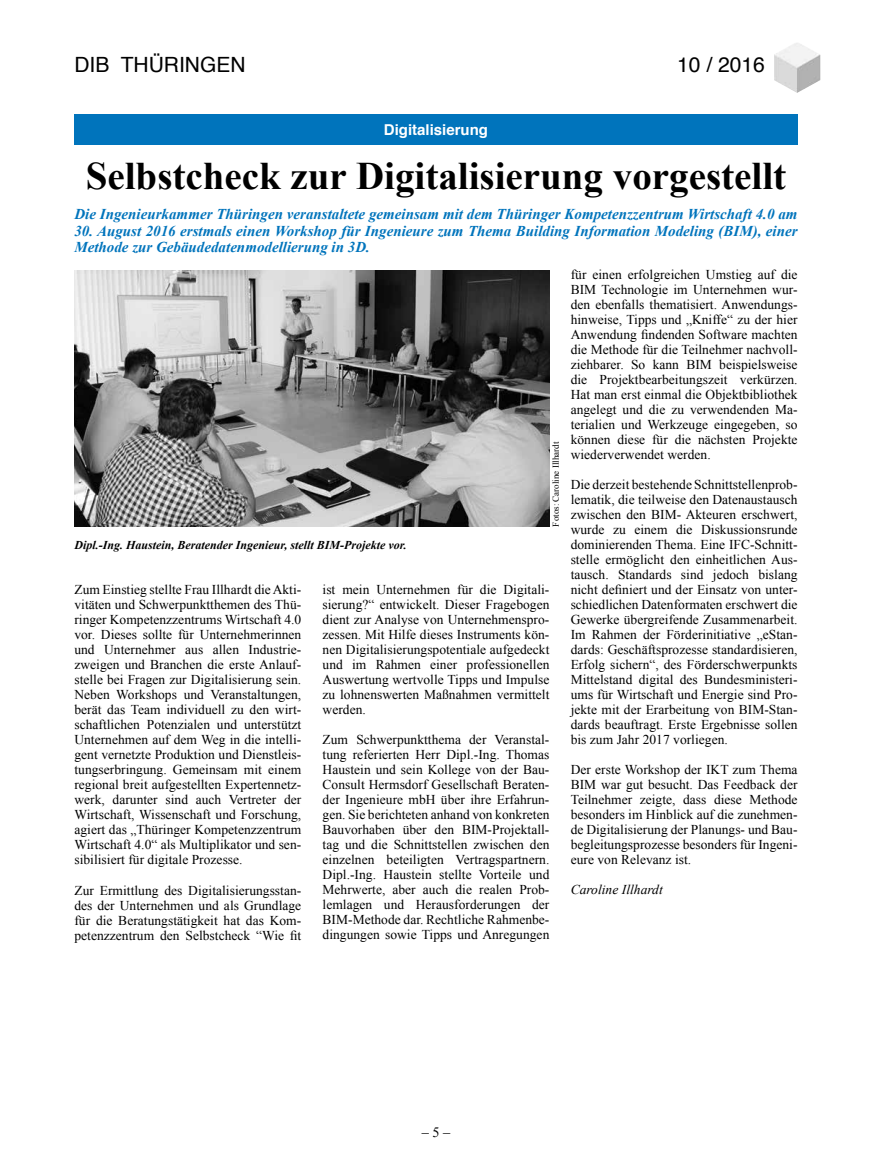
<style>
.page{position:relative;width:872px;height:1170px;background:#fff}
.page>*{position:absolute;margin:0;border:0;box-sizing:border-box;transform-origin:0 0}
.t1{font:700 39px "Times New Roman";color:#000}
.t2{font:21px "Helvetica";color:#000}
.t3{font:italic 700 15px/16.5px "Times New Roman";color:#0074bc}
.t4{font:700 15px "Helvetica";color:#fff}
.t5{font:14.25px "Times New Roman";color:#000}
.t6{font:13.5px/15px "Times New Roman";color:#000;text-align:justify}
.t7{font:italic 13.5px "Times New Roman";color:#000}
.t8{font:italic 700 12px "Times New Roman";color:#000}
.t9{font:9px "Times New Roman";color:#000}
</style>
<div class="page">
<img style="left:774px;top:43px;width:46px;height:50px">
<div style="left:74px;top:114px;width:723px;height:30px;background:#0074bc"></div>
<img style="left:74px;top:270px;width:475px;height:256px">
<h2 class="t2" style="left:74px;top:49px;width:173px">DIB THÜRINGEN</h2>
<h2 class="t2" style="left:677px;top:49px;width:89px">10 / 2016</h2>
<p class="t4" style="left:384px;top:117px;width:106px">Digitalisierung</p>
<h1 class="t1" style="left:86px;top:149px;width:702px">Selbstcheck zur Digitalisierung vorgestellt</h1>
<p class="t3" style="left:74px;top:205px;width:724px">Die Ingenieurkammer Thüringen veranstaltete gemeinsam mit dem Thüringer Kompetenzzentrum Wirtschaft 4.0 am</p>
<p class="t3" style="left:74px;top:222px;width:724px">30. August 2016 erstmals einen Workshop für Ingenieure zum Thema Building Information Modeling (BIM), einer<br>Methode zur Gebäudedatenmodellierung in 3D.</p>
<p class="t8" style="left:74px;top:537px;width:334px">Dipl.-Ing. Haustein, Beratender Ingenieur, stellt BIM-Projekte vor.</p>
<p class="t9" style="left:550px;top:526px;width:86px;rotate:-90deg">Fotos: Caroline Illhardt</p>
<p class="t6" style="left:74px;top:582px;width:228px">Zum Einstieg stellte Frau Illhardt die Akti&shy;vitäten und Schwerpunktthemen des Thü&shy;ringer Kompetenzzentrums Wirtschaft 4.0 vor. Dieses sollte für Unternehmerinnen und Unternehmer aus allen Industrie&shy;zweigen und Branchen die erste Anlauf&shy;stelle bei Fragen zur Digitalisierung sein.<br>Neben Workshops und Veranstaltungen, berät das Team individuell zu den wirt&shy;schaftlichen Potenzialen und unterstützt Unternehmen auf dem Weg in die intelli&shy;gent vernetzte Produktion und Dienstleis&shy;tungserbringung. Gemeinsam mit einem regional breit aufgestellten Expertennetz&shy;werk, darunter sind auch Vertreter der Wirtschaft, Wissenschaft und Forschung, agiert das „Thüringer Kompetenzzentrum Wirtschaft 4.0“ als Multiplikator und sen&shy;sibilisiert für digitale Prozesse.</p>
<p class="t6" style="left:74px;top:882px;width:228px">Zur Ermittlung des Digitalisierungsstan&shy;des der Unternehmen und als Grundlage für die Beratungstätigkeit hat das Kom&shy;petenzzentrum den Selbstcheck “Wie fit</p>
<p class="t6" style="left:322px;top:582px;width:228px">ist mein Unternehmen für die Digitali&shy;sierung?“ entwickelt. Dieser Fragebogen dient zur Analyse von Unternehmenspro&shy;zessen. Mit Hilfe dieses Instruments kön&shy;nen Digitalisierungspotentiale aufgedeckt und im Rahmen einer professionellen Auswertung wertvolle Tipps und Impulse zu lohnenswerten Maßnahmen vermittelt werden.</p>
<p class="t6" style="left:322px;top:732px;width:228px">Zum Schwerpunktthema der Veranstal&shy;tung referierten Herr Dipl.-Ing. Thomas Haustein und sein Kollege von der Bau-Consult Hermsdorf Gesellschaft Beraten&shy;der Ingenieure mbH über ihre Erfahrun&shy;gen. Sie berichteten anhand von konkreten Bauvorhaben über den BIM-Projektall&shy;tag und die Schnittstellen zwischen den einzelnen beteiligten Vertragspartnern.<br>Dipl.-Ing. Haustein stellte Vorteile und Mehrwerte, aber auch die realen Prob&shy;lemlagen und Herausforderungen der BIM-Methode dar. Rechtliche Rahmenbe&shy;dingungen sowie Tipps und Anregungen</p>
<p class="t6" style="left:570px;top:267px;width:228px">für einen erfolgreichen Umstieg auf die BIM Technologie im Unternehmen wur&shy;den ebenfalls thematisiert. Anwendungs&shy;hinweise, Tipps und „Kniffe“ zu der hier Anwendung findenden Software machten die Methode für die Teilnehmer nachvoll&shy;ziehbarer. So kann BIM beispielsweise die Projektbearbeitungszeit verkürzen.<br>Hat man erst einmal die Objektbibliothek angelegt und die zu verwendenden Ma&shy;terialien und Werkzeuge eingegeben, so können diese für die nächsten Projekte wiederverwendet werden.</p>
<p class="t6" style="left:570px;top:477px;width:228px">Die derzeit bestehende Schnittstellenprob&shy;lematik, die teilweise den Datenaustausch zwischen den BIM- Akteuren erschwert, wurde zu einem die Diskussionsrunde dominierenden Thema. Eine IFC-Schnitt&shy;stelle ermöglicht den einheitlichen Aus&shy;tausch. Standards sind jedoch bislang nicht definiert und der Einsatz von unter&shy;schiedlichen Datenformaten erschwert die Gewerke übergreifende Zusammenarbeit.<br>Im Rahmen der Förderinitiative „eStan&shy;dards: Geschäftsprozesse standardisieren, Erfolg sichern“, des Förderschwerpunkts Mittelstand digital des Bundesministeri&shy;ums für Wirtschaft und Energie sind Pro&shy;jekte mit der Erarbeitung von BIM-Stan&shy;dards beauftragt. Erste Ergebnisse sollen bis zum Jahr 2017 vorliegen.</p>
<p class="t6" style="left:570px;top:762px;width:228px">Der erste Workshop der IKT zum Thema BIM war gut besucht. Das Feedback der Teilnehmer zeigte, dass diese Methode besonders im Hinblick auf die zunehmen&shy;de Digitalisierung der Planungs- und Bau&shy;begleitungsprozesse besonders für Ingeni&shy;eure von Relevanz ist.</p>
<p class="t7" style="left:570px;top:880px;width:94px">Caroline Illhardt</p>
<p class="t5" style="left:422px;top:1122px;width:30px">– 5 –</p>
</div>
